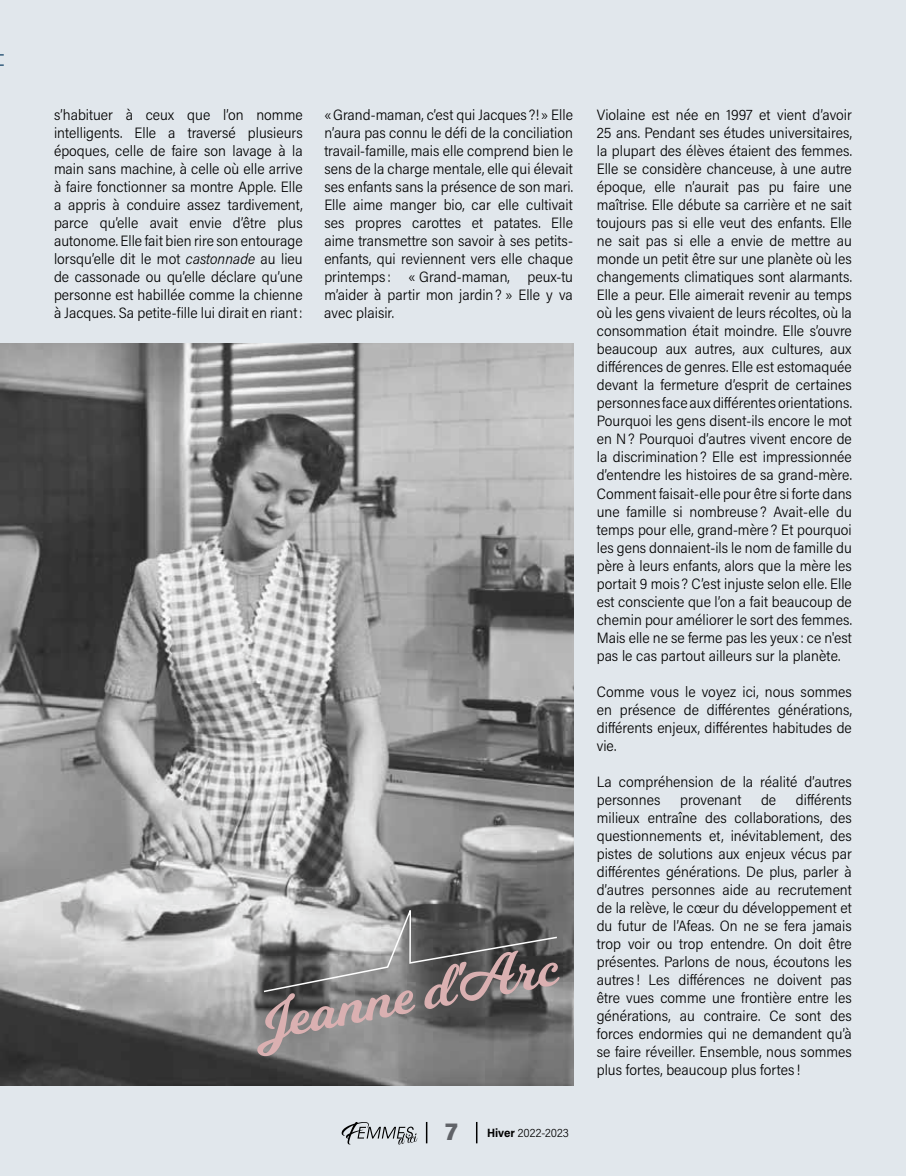
<style>
.page{position:relative;width:906px;height:1176px;background:#fff}
.page>*{position:absolute;margin:0;border:0;box-sizing:border-box;transform-origin:0 0}
.t1{font:italic 56.4px "Milkshake";color:#dab0b1;scale:1.04 1}
.t2{font:15px/18px "Acumin Variable Concept";letter-spacing:-.02em;color:#000;text-align:justify}
.t3{font:12px "Acumin Variable Concept";letter-spacing:-.015em;color:#000}
.s1{font-size:24px;color:#6d6e71}
</style>
<div class="page">
<div style="left:0;top:0;width:905px;height:1175px;background:#e1e7ec"></div>
<img style="left:0;top:344px;width:572px;height:740px">
<hr style="left:0;top:41px;width:1px;height:404px;background:#000;opacity:.75">
<svg style="left:262px;top:902px;width:296px;height:90px;background:#787878"></svg>
<p class="t2" style="left:54px;top:105px;width:250px">s’habituer à ceux que l’on nomme intelligents. Elle a traversé plusieurs époques, celle de faire son lavage à la main sans machine, à celle où elle arrive à faire fonctionner sa montre Apple. Elle a appris à conduire assez tardivement, parce qu’elle avait envie d’être plus autonome. Elle fait bien rire son entourage lorsqu’elle dit le mot castonnade au lieu de cassonade ou qu’elle déclare qu’une personne est habillée comme la chienne à Jacques. Sa petite-fille lui dirait en riant:</p>
<p class="t2" style="left:324px;top:105px;width:251px">«Grand-maman, c’est qui Jacques?!» Elle n’aura pas connu le défi de la conciliation travail-famille, mais elle comprend bien le sens de la charge mentale, elle qui élevait ses enfants sans la présence de son mari.<br>Elle aime manger bio, car elle cultivait ses propres carottes et patates. Elle aime transmettre son savoir à ses petits&shy;enfants, qui reviennent vers elle chaque printemps: « Grand-maman, peux-tu m’aider à partir mon jardin? » Elle y va avec plaisir.</p>
<p class="t2" style="left:596px;top:105px;width:257px">Violaine est née en 1997 et vient d’avoir 25 ans. Pendant ses études universitaires, la plupart des élèves étaient des femmes.<br>Elle se considère chanceuse, à une autre époque, elle n’aurait pas pu faire une maîtrise. Elle débute sa carrière et ne sait toujours pas si elle veut des enfants. Elle ne sait pas si elle a envie de mettre au monde un petit être sur une planète où les changements climatiques sont alarmants.<br>Elle a peur. Elle aimerait revenir au temps où les gens vivaient de leurs récoltes, où la consommation était moindre. Elle s’ouvre beaucoup aux autres, aux cultures, aux différences de genres. Elle est estomaquée devant la fermeture d’esprit de certaines personnes face aux différentes orientations.<br>Pourquoi les gens disent-ils encore le mot en N? Pourquoi d’autres vivent encore de la discrimination? Elle est impressionnée d’entendre les histoires de sa grand-mère.<br>Comment faisait-elle pour être si forte dans une famille si nombreuse? Avait-elle du temps pour elle, grand-mère? Et pourquoi les gens donnaient-ils le nom de famille du père à leurs enfants, alors que la mère les portait 9 mois? C’est injuste selon elle. Elle est consciente que l’on a fait beaucoup de chemin pour améliorer le sort des femmes.<br>Mais elle ne se ferme pas les yeux : ce n'est pas le cas partout ailleurs sur la planète.</p>
<p class="t2" style="left:596px;top:681px;width:257px">Comme vous le voyez ici, nous sommes en présence de différentes générations, différents enjeux, différentes habitudes de vie.</p>
<p class="t2" style="left:596px;top:771px;width:257px">La compréhension de la réalité d’autres personnes</p>
<p class="t2" style="left:596px;top:789px;width:257px;text-indent:199px">différents milieux entraîne des collaborations, des questionnements et, inévitablement, des pistes de solutions aux enjeux vécus par différentes générations. De plus, parler à d’autres personnes aide au recrutement de la relève, le cœur du développement et du futur de l’Afeas. On ne se fera jamais trop voir ou trop entendre. On doit être présentes. Parlons de nous, écoutons les autres! Les différences ne doivent pas être vues comme une frontière entre les générations, au contraire. Ce sont des forces endormies qui ne demandent qu’à se faire réveiller. Ensemble, nous sommes plus fortes, beaucoup plus fortes!</p>
<p class="t2" style="left:679px;top:789px;width:63px">provenant</p>
<p class="t2" style="left:760px;top:789px;width:17px">de</p>
<h1 class="t1" style="left:246px;top:983px;width:296px;rotate:-11deg">Jeanne d'Arc</h1>
<p class="t3" style="left:445px;top:1124px;width:125px"><span class="s1">7</span> Hiver 2022-2023</p>
</div>
